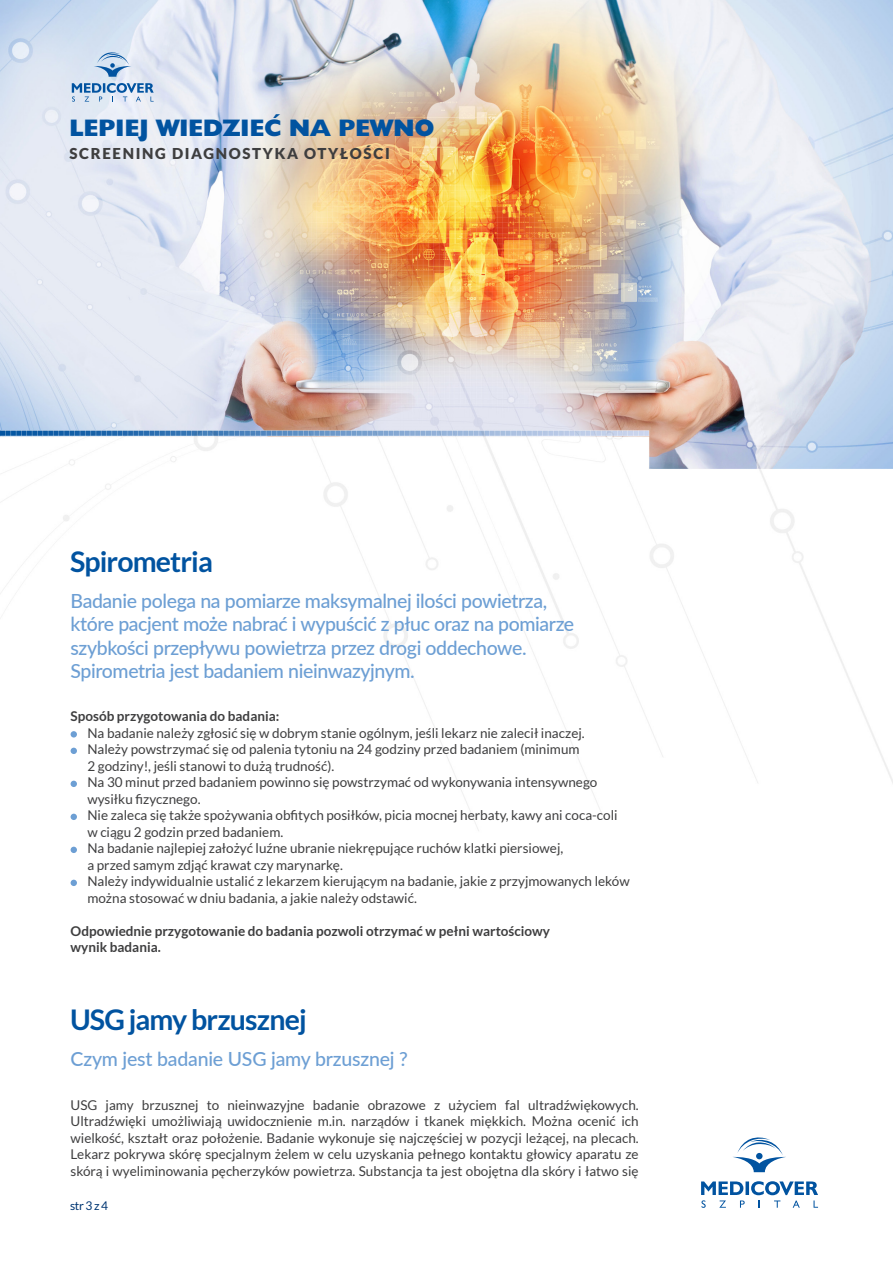
<style>
.page{position:relative;width:893px;height:1263px;background:#fff}
.page>*{position:absolute;margin:0;border:0;box-sizing:border-box;transform-origin:0 0}
.t1{font:700 28.5px "Lato";letter-spacing:-.03em;color:#0153a0}
.t2{font:800 24px "Humanist 521 BT";letter-spacing:.01em;color:#0153a0}
.t3{font:500 19.5px/23.4px "Lato";letter-spacing:-.02em;color:#6d9fd4}
.t4{font:900 15px "Lato";letter-spacing:.11em;color:#3e3e3f}
.t5{font:13.5px/16.5px "Lato";color:#3e3e3f}
.t6{font:700 13.5px/16.5px "Lato";color:#3e3e3f}
.t7{font:12px "Lato";color:#013673}
</style>
<div class="page">
<img style="left:0;top:0;width:893px;height:1208px">
<svg style="left:94px;top:52px;width:37px;height:25px"></svg>
<svg style="left:72px;top:83px;width:82px;height:19px;background:#9fbcdb"></svg>
<svg style="left:732px;top:1137px;width:54px;height:35px"></svg>
<svg style="left:701px;top:1181px;width:117px;height:27px"></svg>
<svg style="left:71px;top:731px;width:6px;height:6px"></svg>
<svg style="left:71px;top:748px;width:6px;height:6px"></svg>
<svg style="left:71px;top:781px;width:6px;height:6px"></svg>
<svg style="left:71px;top:814px;width:6px;height:6px"></svg>
<svg style="left:71px;top:847px;width:6px;height:6px"></svg>
<svg style="left:71px;top:880px;width:6px;height:6px"></svg>
<p class="t2" style="left:70px;top:113px;width:366px">LEPIEJ WIEDZIEĆ NA PEWNO</p>
<p class="t4" style="left:70px;top:144px;width:322px">SCREENING DIAGNOSTYKA OTYŁOŚCI</p>
<p class="t1" style="left:70px;top:546px;width:144px">Spirometria</p>
<p class="t3" style="left:71px;top:588px;width:505px">Badanie polega na pomiarze maksymalnej ilości powietrza, które pacjent może nabrać i wypuścić z płuc oraz na pomiarze szybkości przepływu powietrza przez drogi oddechowe.<br>Spirometria jest badaniem nieinwazyjnym.</p>
<p class="t6" style="left:71px;top:708px;width:210px">Sposób przygotowania do badania:</p>
<p class="t5" style="left:87px;top:724px;width:499px">Na badanie należy zgłosić się w dobrym stanie ogólnym, jeśli lekarz nie zalecił inaczej.</p>
<p class="t5" style="left:87px;top:741px;width:494px">Należy powstrzymać się od palenia tytoniu na 24 godziny przed badaniem (minimum<br>2 godziny!, jeśli stanowi to dużą trudność).</p>
<p class="t5" style="left:87px;top:774px;width:512px">Na 30 minut przed badaniem powinno się powstrzymać od wykonywania intensywnego wysiłku fizycznego.</p>
<p class="t5" style="left:87px;top:807px;width:532px">Nie zaleca się także spożywania obfitych posiłków, picia mocnej herbaty, kawy ani coca-coli w ciągu 2 godzin przed badaniem.</p>
<p class="t5" style="left:87px;top:840px;width:477px">Na badanie najlepiej założyć luźne ubranie niekrępujące ruchów klatki piersiowej, a przed samym zdjąć krawat czy marynarkę.</p>
<p class="t5" style="left:87px;top:873px;width:544px">Należy indywidualnie ustalić z lekarzem kierującym na badanie, jakie z przyjmowanych leków można stosować w dniu badania, a jakie należy odstawić.</p>
<p class="t6" style="left:71px;top:922px;width:481px">Odpowiednie przygotowanie do badania pozwoli otrzymać w pełni wartościowy wynik badania.</p>
<p class="t1" style="left:70px;top:1003px;width:238px">USG jamy brzusznej</p>
<p class="t3" style="left:71px;top:1046px;width:339px">Czym jest badanie USG jamy brzusznej ?</p>
<p class="t5" style="left:71px;top:1096px;width:570px;text-align:justify">USG jamy brzusznej to nieinwazyjne badanie obrazowe z użyciem fal ultradźwiękowych.<br>Ultradźwięki umożliwiają uwidocznienie m.in. narządów i tkanek miękkich. Można ocenić ich wielkość, kształt oraz położenie. Badanie wykonuje się najczęściej w pozycji leżącej, na plecach.<br>Lekarz pokrywa skórę specjalnym żelem w celu uzyskania pełnego kontaktu głowicy aparatu ze skórą i wyeliminowania pęcherzyków powietrza. Substancja ta jest obojętna dla skóry i łatwo się</p>
<p class="t7" style="left:70px;top:1199px;width:40px">str 3 z 4</p>
</div>
